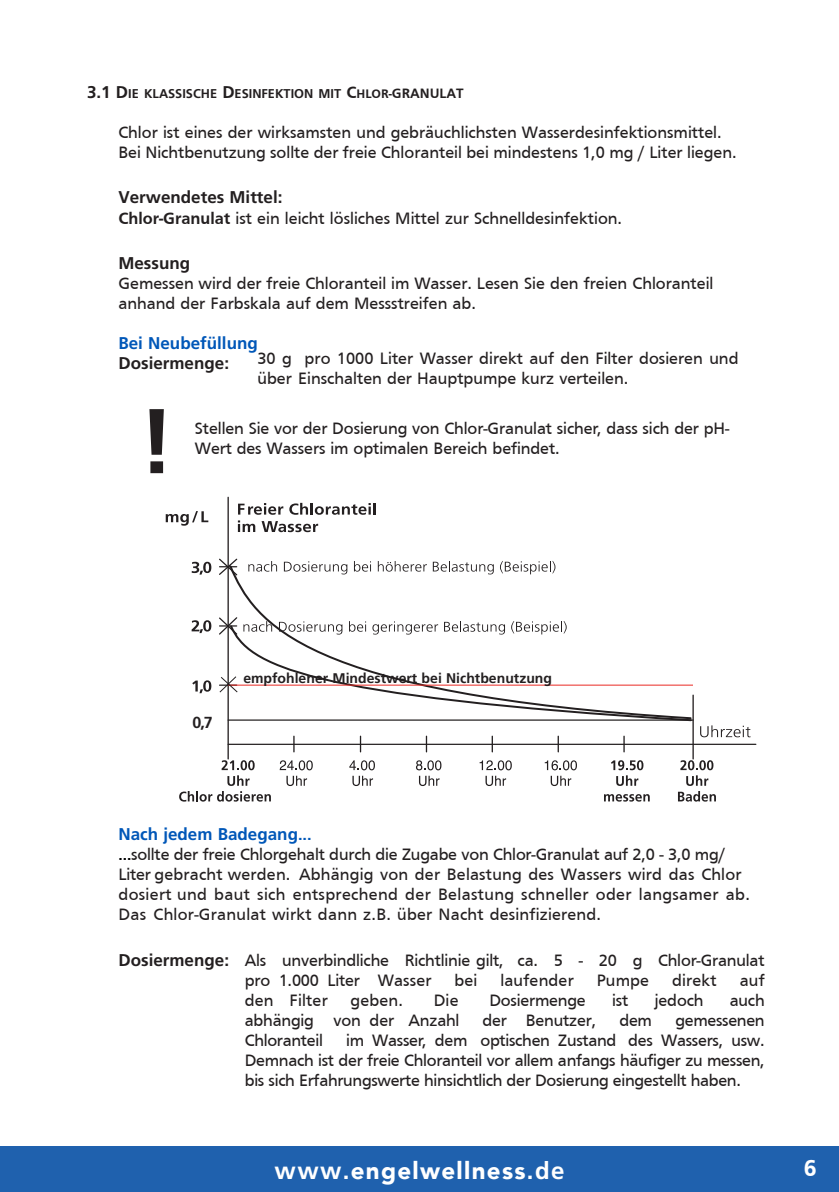
<style>
.page{position:relative;width:839px;height:1192px;background:#fff}
.page>*{position:absolute;margin:0;border:0;box-sizing:border-box;transform-origin:0 0}
.t1{font:700 96px "Frutiger";color:#231f20}
.t2{font:900 24px "Avenir";letter-spacing:.055em;color:#fff}
.t3{font:700 24px "Frutiger";color:#fff}
.t4{font:17px/20px "Frutiger";color:#231f20}
.t5{font:700 17px "Frutiger";color:#231f20}
.t6{font:700 17px "Frutiger";color:#0057b8}
.t7{font:700 16px "Frutiger";color:#231f20}
.t8{font:700 14px "Frutiger";color:#231f20}
.t9{font:700 12.8px "Frutiger";color:#231f20}
.s1{font-size:17px}
.s2{font-style:inherit}
.s3{font-size:14px}
.s4{font-weight:700}
.s5{font-weight:700;color:#0057b8}
.s6{font-weight:700;font-size:16px;color:#000}
.s7{font-family:"Frutiger";font-weight:700}
</style>
<div class="page">
<div style="left:0;top:1146px;width:838px;height:46px;background:#1f61ae"></div>
<hr style="left:227px;top:497px;width:2px;height:262px;background:#231f20">
<hr style="left:228px;top:744px;width:527px;height:1px;background:#231f20">
<hr style="left:692px;top:695px;width:1px;height:64px;background:#231f20">
<svg style="left:293px;top:736px;width:1px;height:16px"></svg>
<svg style="left:359px;top:736px;width:2px;height:16px"></svg>
<svg style="left:425px;top:736px;width:2px;height:16px"></svg>
<svg style="left:491px;top:736px;width:1px;height:16px"></svg>
<svg style="left:557px;top:736px;width:1px;height:16px"></svg>
<svg style="left:623px;top:736px;width:1px;height:16px"></svg>
<svg style="left:219px;top:557px;width:19px;height:18px"></svg>
<svg style="left:227px;top:564px;width:329px;height:156px"></svg>
<svg style="left:228px;top:624px;width:464px;height:98px"></svg>
<svg style="left:191px;top:562px;width:20px;height:13px"></svg>
<svg style="left:191px;top:620px;width:20px;height:13px"></svg>
<svg style="left:192px;top:680px;width:19px;height:13px"></svg>
<svg style="left:238px;top:503px;width:137px;height:29px"></svg>
<svg style="left:248px;top:561px;width:29px;height:11px"></svg>
<svg style="left:284px;top:561px;width:63px;height:13px"></svg>
<svg style="left:354px;top:561px;width:17px;height:11px"></svg>
<svg style="left:377px;top:561px;width:49px;height:11px"></svg>
<svg style="left:432px;top:561px;width:61px;height:13px"></svg>
<svg style="left:499px;top:561px;width:56px;height:13px"></svg>
<svg style="left:219px;top:616px;width:53px;height:20px"></svg>
<svg style="left:279px;top:621px;width:63px;height:13px"></svg>
<svg style="left:349px;top:621px;width:17px;height:11px"></svg>
<svg style="left:372px;top:621px;width:66px;height:13px"></svg>
<svg style="left:444px;top:621px;width:60px;height:13px"></svg>
<svg style="left:511px;top:621px;width:55px;height:13px"></svg>
<svg style="left:700px;top:725px;width:50px;height:12px"></svg>
<svg style="left:604px;top:794px;width:45px;height:8px"></svg>
<svg style="left:611px;top:760px;width:32px;height:26px"></svg>
<svg style="left:678px;top:760px;width:37px;height:42px"></svg>
<svg style="left:550px;top:776px;width:21px;height:10px"></svg>
<svg style="left:544px;top:760px;width:32px;height:10px"></svg>
<svg style="left:485px;top:776px;width:21px;height:10px"></svg>
<svg style="left:479px;top:760px;width:32px;height:10px"></svg>
<svg style="left:419px;top:776px;width:20px;height:10px"></svg>
<svg style="left:416px;top:760px;width:25px;height:10px"></svg>
<svg style="left:352px;top:776px;width:21px;height:10px"></svg>
<svg style="left:349px;top:760px;width:26px;height:10px"></svg>
<svg style="left:286px;top:776px;width:21px;height:10px"></svg>
<svg style="left:279px;top:760px;width:33px;height:10px"></svg>
<svg style="left:179px;top:760px;width:92px;height:42px"></svg>
<svg style="left:166px;top:511px;width:42px;height:15px"></svg>
<hr style="left:228px;top:685px;width:464px;height:1px;background:#ea2924">
<svg style="left:219px;top:676px;width:19px;height:17px"></svg>
<p class="t9" style="left:87px;top:88px;width:378px"><span class="s1">3.1 D</span>IE KLASSISCHE <span class="s1">D</span>ESINFEKTION MIT <span class="s1">C</span><span class="s2">HLOR</span><span class="s2">-</span><span class="s3">GRANULAT</span></p>
<p class="t4" style="left:118px;top:122px;width:619px">Chlor ist eines der wirksamsten und gebräuchlichsten Wasserdesinfektionsmittel.<br>Bei Nichtbenutzung sollte der freie Chloranteil bei mindestens 1,0 mg / Liter liegen.</p>
<p class="t4" style="left:118px;top:187px;width:505px;line-height:20.6px"><span class="s4">Verwendetes Mittel:<br></span><span class="s4">Chlor</span><span class="s4">-G</span><span class="s4">ranulat</span> ist ein leicht lösliches Mittel zur Schnelldesinfektion.</p>
<p class="t5" style="left:118px;top:256px;width:73px">Messung</p>
<p class="t4" style="left:118px;top:273px;width:596px">Gemessen wird der freie Chloranteil im Wasser. Lesen Sie den freien Chloranteil anhand der Farbskala auf dem Messstreifen ab.</p>
<p class="t6" style="left:118px;top:336px;width:141px">Bei Neubefüllung</p>
<p class="t5" style="left:118px;top:356px;width:112px">Dosiermenge:</p>
<p class="t4" style="left:257px;top:348px;width:482px">30 g pro 1000 Liter Wasser direkt auf den Filter dosieren und über Einschalten der Hauptpumpe kurz verteilen.</p>
<p class="t4" style="left:195px;top:418px;width:535px">Stellen Sie vor der Dosierung von Chlor-Granulat sicher, dass sich der pH-<br>Wert des Wassers im optimalen Bereich befindet.</p>
<h1 class="t1" style="left:137px;top:386px;width:36px">!</h1>
<p class="t7" style="left:192px;top:716px;width:22px">0,7</p>
<p class="t8" style="left:243px;top:672px;width:310px">empfohlener Mindestwert bei Nichtbenutzung</p>
<p class="t4" style="left:118px;top:824px;width:632px"><span class="s5">Nach jedem Badegang</span><span class="s5">...<br></span><span class="s6">...</span>sollte der freie Chlorgehalt durch die Zugabe von Chlor-Granulat auf 2,0 - 3,0 mg/ Liter gebracht werden. Abhängig von der Belastung des Wassers wird das Chlor dosiert und baut sich entsprechend der Belastung schneller oder langsamer ab.<br>Das Chlor-Granulat wirkt dann z.B. über Nacht desinfizierend.</p>
<p class="t4" style="left:245px;top:950px;width:521px;text-indent:-126px"><span class="s4">Dosiermenge:</span> Als unverbindliche Richtlinie gilt, ca. 5 - 20 g Chlor-Granulat pro 1.000 Liter Wasser</p>
<p class="t4" style="left:454px;top:970px;width:24px">bei</p>
<p class="t4" style="left:500px;top:970px;width:75px">laufender</p>
<p class="t4" style="left:596px;top:970px;width:54px">Pumpe</p>
<p class="t4" style="left:671px;top:970px;width:46px">direkt</p>
<p class="t4" style="left:739px;top:970px;width:26px">auf</p>
<p class="t4" style="left:245px;top:990px;width:84px">den Filter</p>
<p class="t4" style="left:350px;top:990px;width:54px">geben.</p>
<p class="t4" style="left:433px;top:990px;width:26px">Die</p>
<p class="t4" style="left:489px;top:990px;width:98px">Dosiermenge</p>
<p class="t4" style="left:611px;top:990px;width:18px">ist</p>
<p class="t4" style="left:654px;top:990px;width:50px">jedoch</p>
<p class="t4" style="left:729px;top:990px;width:36px">auch</p>
<p class="t4" style="left:245px;top:1010px;width:216px">abhängig von der Anzahl</p>
<p class="t4" style="left:482px;top:1010px;width:115px">der Benutzer,</p>
<p class="t4" style="left:619px;top:1010px;width:34px">dem</p>
<p class="t4" style="left:675px;top:1010px;width:91px">gemessenen</p>
<p class="t4" style="left:245px;top:1030px;width:80px">Chloranteil</p>
<p class="t4" style="left:245px;top:1030px;width:521px;text-align:justify;text-indent:101px">im Wasser, dem optischen Zustand des Wassers, usw.<br>Demnach ist der freie Chloranteil vor allem anfangs häufiger zu messen, bis sich Erfahrungswerte hinsichtlich der Dosierung eingestellt haben.</p>
<h2 class="t2" style="left:274px;top:1150px;width:291px"><span class="s7">www.</span>engelwellness<span class="s7">.de</span></h2>
<h2 class="t3" style="left:803px;top:1154px;width:14px">6</h2>
</div>
